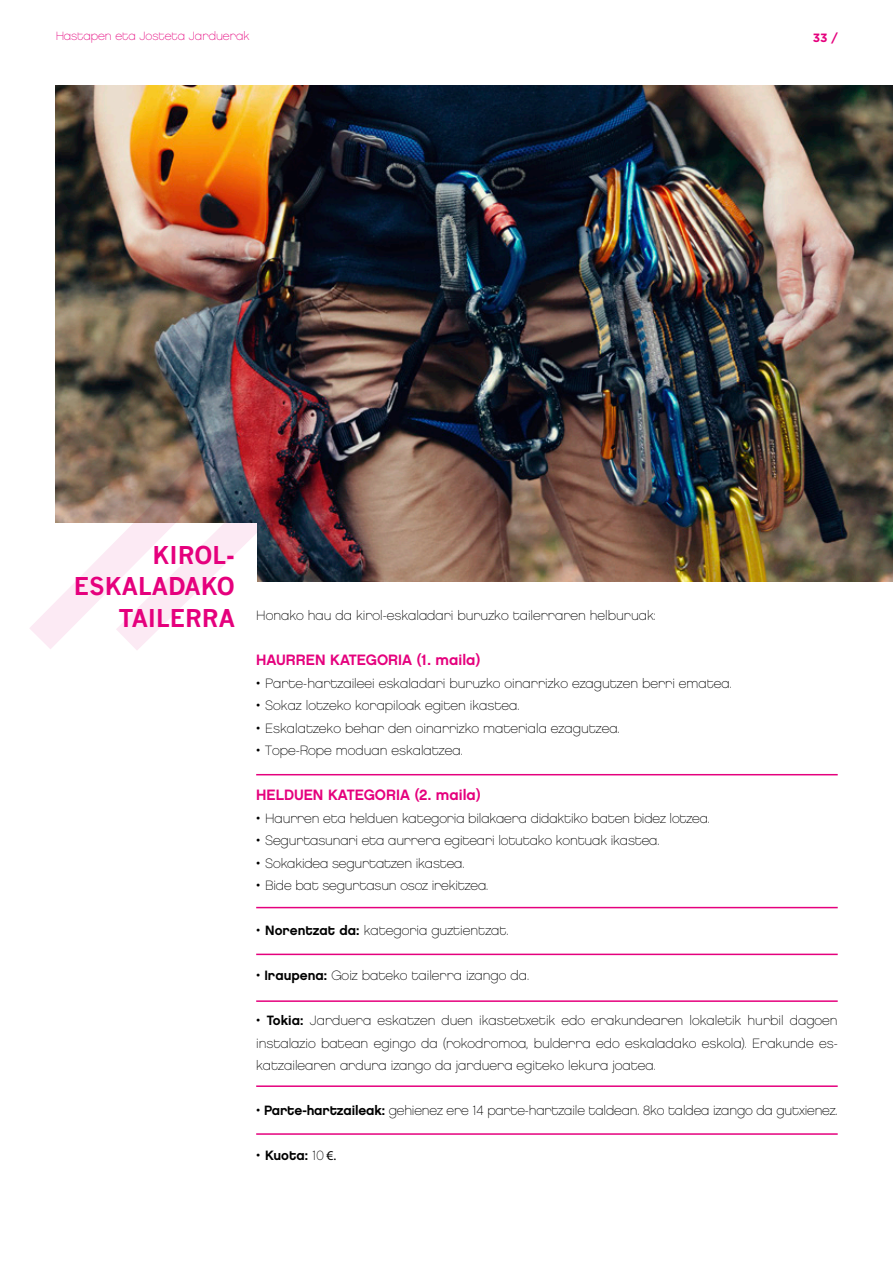
<style>
.page{position:relative;width:893px;height:1263px;background:#fff}
.page>*{position:absolute;margin:0;border:0;box-sizing:border-box;transform-origin:0 0}
.t1{font:700 24px/31.5px "News Gothic";color:#e5007d;text-align:right}
.t2{font:15px "Chalet New York Nineteen Eighty";color:#e5007d}
.t3{font:13.5px/22.5px "Chalet Paris Nineteen Eighty";color:#000;text-align:justify}
.t4{font:13.5px "Chalet New York Nineteen Eighty";color:#000}
.t5{font:12px "Chalet Paris Nineteen Eighty";color:#e5007d}
.t6{font:700 12px "Gotham";color:#e5007d}
.s1{font-family:"Chalet New York Nineteen Eighty"}
.s2{font-family:"Chalet Paris Nineteen Eighty"}
.s3{font-family:"Myriad Pro"}
</style>
<div class="page">
<img style="left:55px;top:85px;width:838px;height:496px">
<svg style="left:114px;top:309px;width:349px;height:273px;background:#6f5951"></svg>
<img style="left:29px;top:319px;width:327px;height:331px">
<hr style="left:256px;top:774px;width:582px;height:1px;background:#e5007d">
<hr style="left:256px;top:907px;width:582px;height:1px;background:#e5007d">
<hr style="left:256px;top:954px;width:582px;height:1px;background:#e5007d">
<hr style="left:256px;top:1000px;width:582px;height:2px;background:#e5007d">
<hr style="left:256px;top:1085px;width:582px;height:2px;background:#e5007d">
<hr style="left:256px;top:1133px;width:582px;height:2px;background:#e5007d">
<p class="t5" style="left:55px;top:29px;width:196px">Hastapen eta Josteta Jarduerak</p>
<p class="t6" style="left:813px;top:31px;width:26px">33 /</p>
<h1 class="t1" style="left:74px;top:539px;width:163px">KIROL-<br>ESKALADAKO<br>TAILERRA</h1>
<p class="t3" style="left:256px;top:604px;width:401px">Honako hau da kirol-eskaladari buruzko tailerraren helburuak:</p>
<p class="t2" style="left:256px;top:651px;width:226px">HAURREN KATEGORIA (1. maila)</p>
<p class="t3" style="left:256px;top:672px;width:477px">• Parte-hartzaileei eskaladari buruzko oinarrizko ezagutzen berri ematea.</p>
<p class="t3" style="left:256px;top:694px;width:265px">• Sokaz lotzeko korapiloak egiten ikastea.</p>
<p class="t3" style="left:256px;top:717px;width:365px">• Eskalatzeko behar den oinarrizko materiala ezagutzea.</p>
<p class="t3" style="left:256px;top:739px;width:208px">• Tope-Rope moduan eskalatzea.</p>
<p class="t2" style="left:256px;top:786px;width:226px">HELDUEN KATEGORIA (2. maila)</p>
<p class="t3" style="left:256px;top:807px;width:455px">• Haurren eta helduen kategoria bilakaera didaktiko baten bidez lotzea.</p>
<p class="t3" style="left:256px;top:829px;width:405px">• Segurtasunari eta aurrera egiteari lotutako kontuak ikastea.</p>
<p class="t3" style="left:256px;top:852px;width:210px">• Sokakidea segurtatzen ikastea.</p>
<p class="t3" style="left:256px;top:874px;width:234px">• Bide bat segurtasun osoz irekitzea.</p>
<p class="t3" style="left:256px;top:919px;width:254px"><span class="s1">• Norentzat da:</span> kategoria guztientzat.</p>
<p class="t3" style="left:256px;top:964px;width:274px">• <span class="s1">Iraupena:</span> Goiz bateko tailerra izango da.</p>
<p class="t3" style="left:256px;top:1009px;width:583px"><span class="s1">• Tokia:</span> Jarduera eskatzen duen ikastetxetik edo erakundearen lokaletik hurbil dagoen instalazio batean egingo da (rokodromoa, bulderra edo eskaladako eskola). Erakunde es&shy;katzailearen ardura izango da jarduera egiteko lekura joatea.</p>
<p class="t3" style="left:256px;top:1099px;width:583px">• <span class="s1">Parte-hartzaileak:</span> gehienez ere 14 parte-hartzaile taldean. 8ko taldea izango da gutxienez.</p>
<p class="t4" style="left:256px;top:1147px;width:82px"><span class="s2">•</span> Kuota: <span class="s2">10</span> <span class="s3">€.</span></p>
</div>
